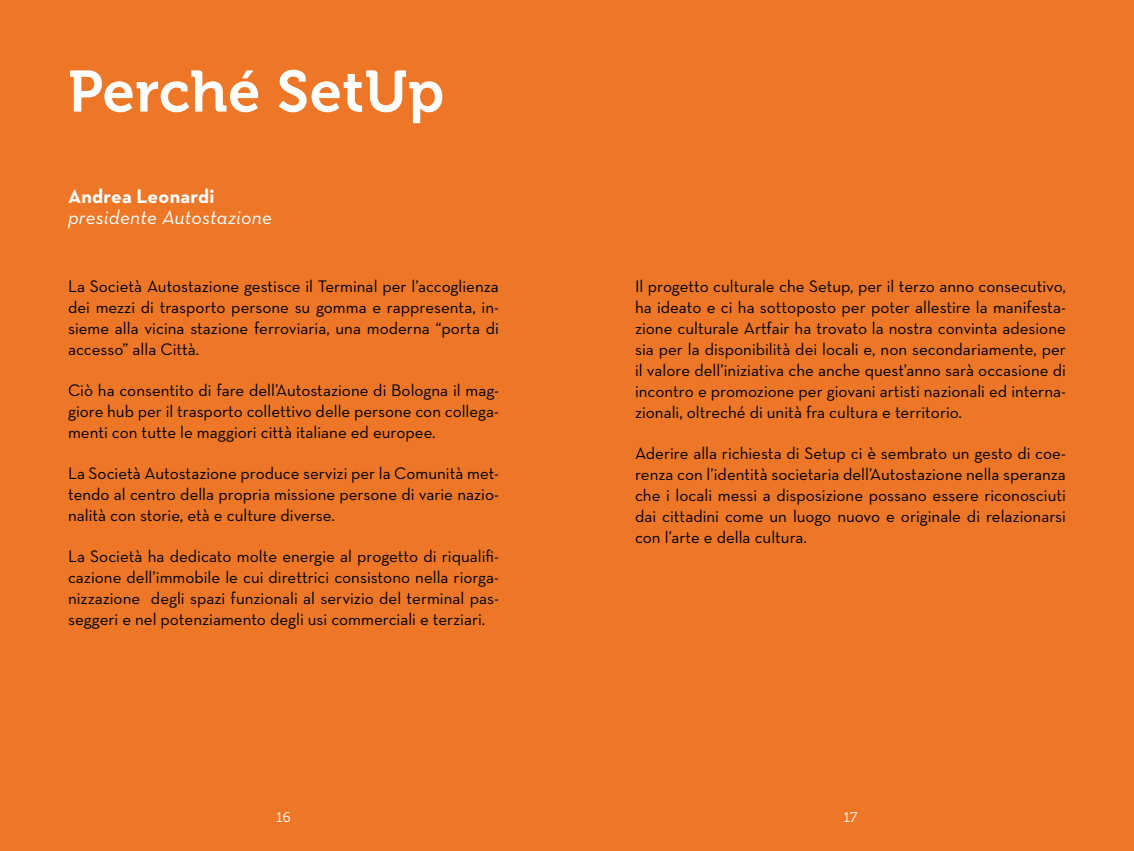
<style>
.page{position:relative;width:1134px;height:851px;background:#fff}
.page>*{position:absolute;margin:0;border:0;box-sizing:border-box;transform-origin:0 0}
.t1{font:58px "Museo 700";letter-spacing:.01em;color:#fff}
.t2{font:italic 20px "Neutra Text";letter-spacing:.01em;color:#fff}
.t3{font:700 20px "Neutra Text";letter-spacing:.01em;color:#fff}
.t4{font:17px/21px "Neutra Text";color:#000;text-align:justify}
.t5{font:14px "Museo 300";color:#fff}
</style>
<div class="page">
<div style="left:0;top:0;width:1134px;height:850px;background:#ed7727"></div>
<h1 class="t1" style="left:68px;top:59px;width:378px">Perché SetUp</h1>
<p class="t3" style="left:68px;top:184px;width:148px">Andrea Leonardi</p>
<p class="t2" style="left:68px;top:205px;width:206px">presidente Autostazione</p>
<p class="t4" style="left:68px;top:275px;width:432px">La Società Autostazione gestisce il Terminal per l’accoglienza dei mezzi di trasporto persone su gomma e rappresenta, in&shy;sieme alla vicina stazione ferroviaria, una moderna “porta di accesso” alla Città.</p>
<p class="t4" style="left:68px;top:379px;width:432px">Ciò ha consentito di fare dell’Autostazione di Bologna il mag&shy;giore hub per il trasporto collettivo delle persone con collega&shy;menti con tutte le maggiori città italiane ed europee.</p>
<p class="t4" style="left:68px;top:462px;width:432px">La Società Autostazione produce servizi per la Comunità met&shy;tendo al centro della propria missione persone di varie nazio&shy;nalità con storie, età e culture diverse.</p>
<p class="t4" style="left:68px;top:545px;width:432px">La Società ha dedicato molte energie al progetto di riqualifi&shy;cazione dell’immobile le cui direttrici consistono nella riorga&shy;nizzazione degli spazi funzionali al servizio del terminal pas&shy;seggeri e nel potenziamento degli usi commerciali e terziari.</p>
<p class="t4" style="left:635px;top:275px;width:432px">Il progetto culturale che Setup, per il terzo anno consecutivo, ha ideato e ci ha sottoposto per poter allestire la manifesta&shy;zione culturale Artfair ha trovato la nostra convinta adesione sia per la disponibilità dei locali e, non secondariamente, per il valore dell’iniziativa che anche quest’anno sarà occasione di incontro e promozione per giovani artisti nazionali ed interna&shy;zionali, oltreché di unità fra cultura e territorio.</p>
<p class="t4" style="left:635px;top:442px;width:432px">Aderire alla richiesta di Setup ci è sembrato un gesto di coe&shy;renza con l’identità societaria dell’Autostazione nella speranza che i locali messi a disposizione possano essere riconosciuti dai cittadini come un luogo nuovo e originale di relazionarsi con l’arte e della cultura.</p>
<p class="t5" style="left:276px;top:809px;width:16px">16</p>
<p class="t5" style="left:844px;top:809px;width:15px">17</p>
</div>
